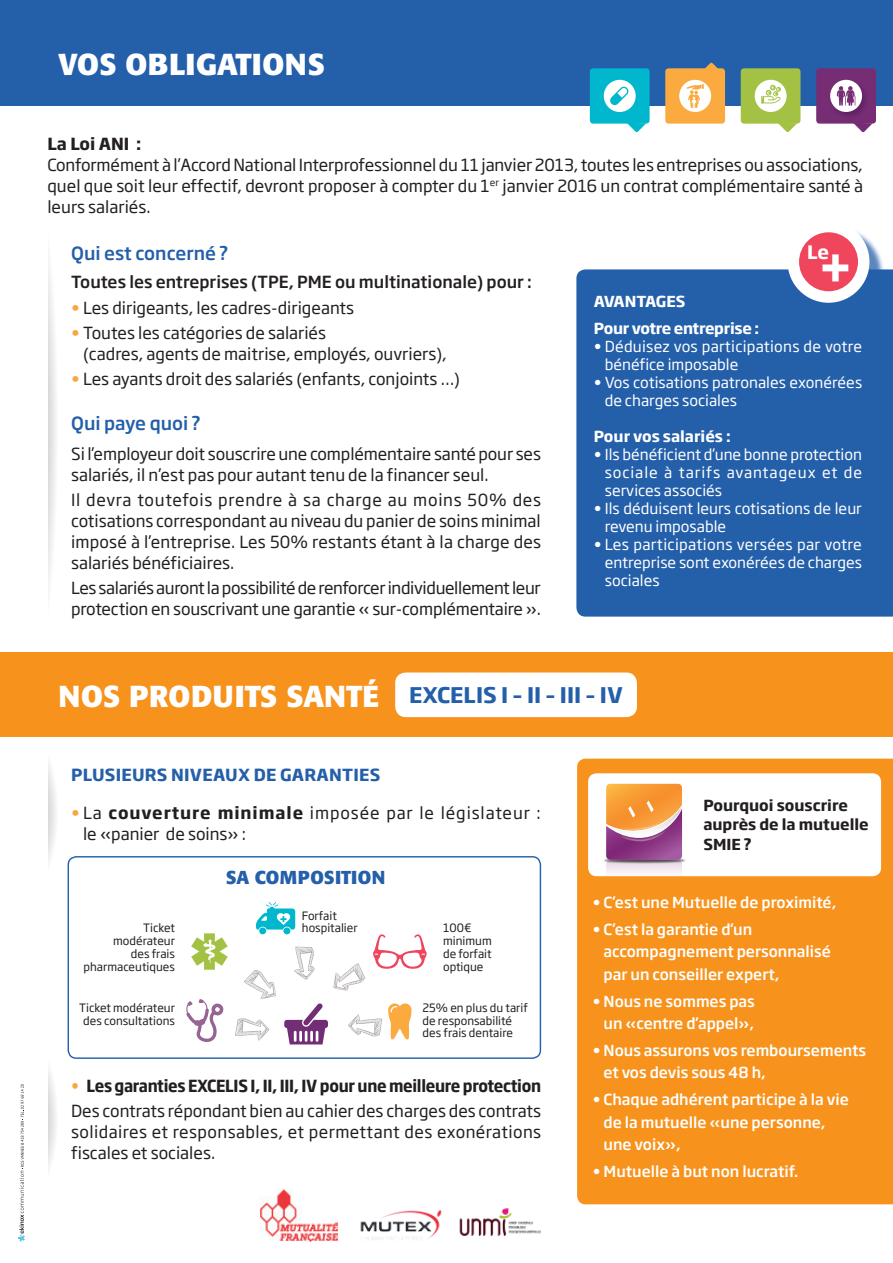
<style>
.page{position:relative;width:893px;height:1263px;background:#fff}
.page>*{position:absolute;margin:0;border:0;box-sizing:border-box;transform-origin:0 0}
.t1{font:700 52.05px "Soho Gothic Std";color:#fff;scale:.93 1}
.t2{font:700 30px "Formata";color:#fff}
.t3{font:700 30px "Formata";letter-spacing:.02em;color:#fff}
.t4{font:700 21.3px "Soho Gothic Std";color:#245faa}
.t5{font:700 18.6px "Formata";letter-spacing:.01em;color:#245faa}
.t6{font:700 18.3px "Soho Gothic Std";color:#fff}
.t7{font:500 18px "Soho Gothic Std";color:#245faa}
.t8{font:16.5px/21px "Soho Gothic Std";color:#231f20}
.t9{font:16.5px/21px "Soho Gothic Std";letter-spacing:-.02em;color:#231f20}
.t10{font:700 16.5px/25.2px "Soho Gothic Std";letter-spacing:-.02em;color:#231f20;scale:.91 1}
.t11{font:16.5px/21px "Soho Gothic Std";letter-spacing:.025em;color:#231f20}
.t12{font:16.5px/21px "Soho Gothic Std";letter-spacing:.055em;color:#231f20}
.t13{font:500 16.5px "Soho Gothic Std";color:#231f20}
.t14{font:700 16.5px "Soho Gothic Std";letter-spacing:.015em;color:#245faa}
.t15{font:700 16.5px "Soho Gothic Std";letter-spacing:-.02em;color:#231f20}
.t16{font:15px/18px "Soho Gothic Std";color:#fff}
.t17{font:500 15px/22.5px "Soho Gothic Std";color:#fff}
.t18{font:700 15px/19.5px "Soho Gothic Std";color:#231f20}
.t19{font:700 15px/26.5px "Soho Gothic Std";letter-spacing:-.02em;color:#fff}
.t20{font:700 15px "Soho Gothic Std";color:#fff}
.t21{font:11.4px/12.8px "Soho Gothic Std";color:#231f20}
.s1{color:#faa63f}
.s2{font-family:"Formata";font-size:30px;color:#fff}
.s3{font-weight:700}
.s4{font-weight:400;color:#faa63f}
.s5{font-weight:400}
</style>
<div class="page">
<div style="left:577px;top:759px;width:316px;height:445px;background:#f7931d"></div>
<div style="left:588px;top:773px;width:293px;height:103px;background:#fff;border-radius:9px"></div>
<img style="left:591px;top:859px;width:94px;height:16px">
<svg style="left:606px;top:784px;width:76px;height:93px;background:#dd9f7c"></svg>
<img style="left:608px;top:817px;width:70px;height:36px">
<img style="left:606px;top:809px;width:68px;height:34px">
<div style="left:0;top:652px;width:893px;height:84px;background:#f7931d"></div>
<svg style="left:49px;top:267px;width:7px;height:314px"></svg>
<svg style="left:49px;top:736px;width:63px;height:158px"></svg>
<div style="left:0;top:0;width:893px;height:106px;background:#245faa"></div>
<svg style="left:705px;top:62px;width:12px;height:6px"></svg>
<div style="left:665px;top:68px;width:60px;height:56px;background:#faaa3e;border-radius:3px"></div>
<div style="left:679px;top:80px;width:32px;height:32px;background:#fff;border-radius:50%"></div>
<svg style="left:854px;top:124px;width:18px;height:9px"></svg>
<div style="left:816px;top:68px;width:60px;height:56px;background:#762d74;border-radius:3px"></div>
<div style="left:828px;top:78px;width:41px;height:42px;background:#561e5c;opacity:.75"></div>
<div style="left:830px;top:80px;width:32px;height:32px;background:#fff;border-radius:50%"></div>
<svg style="left:628px;top:124px;width:18px;height:9px"></svg>
<div style="left:590px;top:68px;width:60px;height:56px;background:#00b7ce;border-radius:3px"></div>
<div style="left:604px;top:80px;width:32px;height:32px;background:#fff;border-radius:50%"></div>
<svg style="left:779px;top:124px;width:18px;height:9px"></svg>
<div style="left:741px;top:68px;width:59px;height:56px;background:#a3c243;border-radius:3px"></div>
<div style="left:755px;top:80px;width:32px;height:32px;background:#fff;border-radius:50%"></div>
<svg style="left:761px;top:85px;width:20px;height:19px"></svg>
<svg style="left:610px;top:86px;width:19px;height:20px"></svg>
<svg style="left:837px;top:86px;width:18px;height:20px"></svg>
<svg style="left:686px;top:84px;width:18px;height:24px"></svg>
<div style="left:396px;top:673px;width:240px;height:43px;background:#fff;border-radius:10px"></div>
<div style="left:395px;top:672px;width:242px;height:45px;border:2px solid #fff;border-radius:10px"></div>
<div style="left:68px;top:857px;width:472px;height:201px;background:#fff;border-radius:8px"></div>
<div style="left:68px;top:856px;width:473px;height:203px;border:1px solid #245faa;border-radius:8px"></div>
<div style="left:259px;top:927px;width:7px;height:7px;background:#00b7ce;border-radius:50%"></div>
<div style="left:283px;top:927px;width:7px;height:7px;background:#00b7ce;border-radius:50%"></div>
<svg style="left:256px;top:902px;width:39px;height:27px"></svg>
<svg style="left:388px;top:1003px;width:24px;height:37px"></svg>
<svg style="left:191px;top:933px;width:37px;height:37px"></svg>
<svg style="left:186px;top:999px;width:38px;height:43px"></svg>
<svg style="left:284px;top:1003px;width:44px;height:41px"></svg>
<svg style="left:373px;top:934px;width:54px;height:35px"></svg>
<svg style="left:294px;top:947px;width:21px;height:33px"></svg>
<svg style="left:333px;top:963px;width:32px;height:27px"></svg>
<svg style="left:348px;top:1014px;width:34px;height:23px"></svg>
<svg style="left:244px;top:969px;width:32px;height:30px"></svg>
<svg style="left:235px;top:1018px;width:34px;height:23px"></svg>
<svg style="left:18px;top:1084px;width:7px;height:157px"></svg>
<div style="left:576px;top:269px;width:317px;height:348px;background:#245faa"></div>
<div style="left:793px;top:227px;width:92px;height:91px;background:#245faa;opacity:.75"></div>
<div style="left:788px;top:221px;width:81px;height:82px;background:#fff;border-radius:50%"></div>
<div style="left:799px;top:232px;width:59px;height:59px;background:#ef465d;border-radius:50%"></div>
<img style="left:260px;top:1189px;width:77px;height:53px">
<img style="left:360px;top:1209px;width:82px;height:31px">
<img style="left:459px;top:1208px;width:82px;height:28px">
<h2 class="t2" style="left:59px;top:45px;width:247px">VOS OBLIGATIONS</h2>
<p class="t15" style="left:47px;top:133px;width:95px">La Loi ANI :</p>
<p class="t8" style="left:47px;top:154px;width:817px;text-align:justify">Conformément à l’Accord National Interprofessionnel du 11 janvier 2013, toutes les entreprises ou associations, quel que soit leur effectif, devront proposer à compter du 1<sup>er</sup> janvier 2016 un contrat complémentaire santé à leurs salariés.</p>
<p class="t7" style="left:71px;top:242px;width:159px">Qui est concerné ?</p>
<p class="t13" style="left:71px;top:272px;width:462px">Toutes les entreprises (TPE, PME ou multinationale) pour :</p>
<p class="t8" style="left:71px;top:297px;width:284px"><span class="s1">•</span> Les dirigeants, les cadres-dirigeants</p>
<p class="t8" style="left:83px;top:322px;width:365px;text-indent:-12px"><span class="s1">•</span> Toutes les catégories de salariés<br>(cadres, agents de maitrise, employés, ouvriers),</p>
<p class="t8" style="left:71px;top:369px;width:391px"><span class="s1">•</span> Les ayants droit des salariés (enfants, conjoints …)</p>
<p class="t7" style="left:71px;top:412px;width:131px">Qui paye quoi ?</p>
<p class="t8" style="left:71px;top:443px;width:471px">Si l’employeur doit souscrire une complémentaire santé pour ses salariés, il n’est pas pour autant tenu de la financer seul.</p>
<p class="t8" style="left:71px;top:490px;width:471px;text-align:justify">Il devra toutefois prendre à sa charge au moins 50% des cotisations correspondant au niveau du panier de soins minimal imposé à l’entreprise. Les 50% restants étant à la charge des salariés bénéficiaires.</p>
<p class="t9" style="left:71px;top:578px;width:471px">Les salariés auront la possibilité de renforcer individuellement leur protection en souscrivant une garantie « sur-complémentaire ».</p>
<p class="t6" style="left:807px;top:241px;width:23px">Le</p>
<h1 class="t1" style="left:819px;top:235px;width:37px">+</h1>
<p class="t19" style="left:594px;top:288px;width:167px">AVANTAGES<br>Pour votre entreprise :</p>
<p class="t16" style="left:605px;top:337px;width:259px;text-indent:-11px">• Déduisez vos participations de votre bénéfice imposable</p>
<p class="t16" style="left:605px;top:373px;width:259px;text-indent:-11px">• Vos cotisations patronales exonérées de charges sociales</p>
<p class="t20" style="left:594px;top:426px;width:138px">Pour vos salariés :</p>
<p class="t16" style="left:605px;top:445px;width:259px;text-align:justify;text-indent:-11px">• Ils bénéficient d’une bonne protection sociale à tarifs avantageux et de services associés</p>
<p class="t16" style="left:605px;top:499px;width:259px;text-indent:-11px">• Ils déduisent leurs cotisations de leur revenu imposable</p>
<p class="t16" style="left:605px;top:535px;width:259px;text-align:justify;text-indent:-11px">• Les participations versées par votre entreprise sont exonérées de charges sociales</p>
<h2 class="t3" style="left:59px;top:677px;width:191px">NOS PRODUITS</h2>
<p class="t4" style="left:286px;top:681px;width:337px"><span class="s2">SANTÉ</span> EXCELIS I – II – III – IV</p>
<p class="t14" style="left:71px;top:764px;width:257px">Plusieurs niveaux de garanties</p>
<p class="t12" style="left:83px;top:803px;width:459px;text-indent:-12px"><span class="s1">•</span> La <span class="s3">couverture minimale</span> imposée par le législateur : le «panier de soins» :</p>
<p class="t5" style="left:226px;top:866px;width:161px">SA COMPOSITION</p>
<p class="t18" style="left:703px;top:795px;width:167px">Pourquoi souscrire auprès de la mutuelle<br>SMIE ?</p>
<p class="t21" style="left:84px;top:922px;width:93px;text-align:right">Ticket modérateur<br>des frais pharmaceutiques</p>
<p class="t21" style="left:79px;top:1001px;width:97px;text-align:center">Ticket modérateur des consultations</p>
<p class="t21" style="left:302px;top:909px;width:57px">Forfait hospitalier</p>
<p class="t21" style="left:443px;top:922px;width:50px">100€ minimum de forfait optique</p>
<p class="t21" style="left:423px;top:1001px;width:107px">25% en plus du tarif de responsabilité des frais dentaire</p>
<p class="t10" style="left:71px;top:1073px;width:518px"><span class="s4">•</span> Les garanties EXCELIS I, II, III, IV pour une meilleure protection<br><span class="s5">Des contrats répondant bien au cahier des charges des contrats</span></p>
<p class="t11" style="left:71px;top:1122px;width:472px">solidaires et responsables, et permettant des exonérations fiscales et sociales.</p>
<p class="t17" style="left:593px;top:891px;width:245px">• C’est une Mutuelle de proximité,</p>
<p class="t17" style="left:604px;top:918px;width:229px;text-indent:-11px">• C’est la garantie d’un accompagnement personnalisé par un conseiller expert,</p>
<p class="t17" style="left:593px;top:990px;width:164px;text-align:right">• Nous ne sommes pas un «centre d’appel»,</p>
<p class="t17" style="left:604px;top:1039px;width:264px;text-indent:-11px">• Nous assurons vos remboursements et vos devis sous 48 h,</p>
<p class="t17" style="left:604px;top:1088px;width:247px;text-indent:-11px">• Chaque adhérent participe à la vie de la mutuelle «une personne, une voix»,</p>
<p class="t17" style="left:593px;top:1160px;width:207px">• Mutuelle à but non lucratif.</p>
</div>
